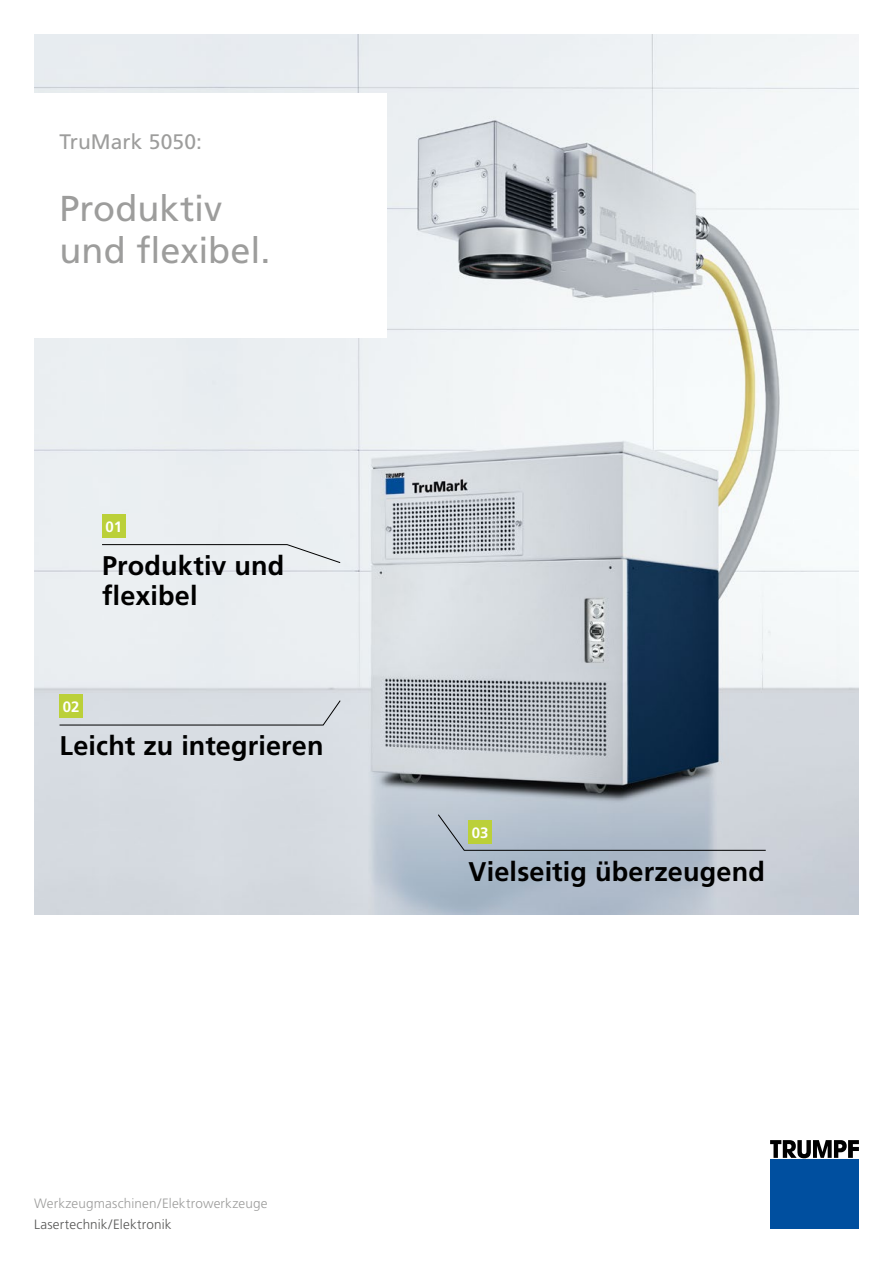
<style>
.page{position:relative;width:893px;height:1263px;background:#fff}
.page>*{position:absolute;margin:0;border:0;box-sizing:border-box;transform-origin:0 0}
.t1{font:36px/42px "Frutiger LT Pro";color:#9d9d9c}
.t2{font:700 27px/30px "Frutiger LT Pro";letter-spacing:.005em;color:#000}
.t3{font:21px "Frutiger LT Pro";letter-spacing:.005em;color:#9d9d9c}
.t4{font:700 15px "Frutiger LT Pro";color:#fff}
.t5{font:300 13.5px "Frutiger LT Pro";letter-spacing:.01em;color:#9d9d9c}
.t6{font:300 13.5px "Frutiger LT Pro";letter-spacing:.015em;color:#575756}
</style>
<div class="page">
<img style="left:34px;top:34px;width:825px;height:880px">
<div style="left:0;top:93px;width:387px;height:244px;background:#fff"></div>
<div style="left:770px;top:1160px;width:89px;height:69px;background:#004f9f"></div>
<svg style="left:770px;top:1140px;width:89px;height:18px"></svg>
<div style="left:102px;top:515px;width:23px;height:23px;background:#bbd039"></div>
<svg style="left:101px;top:544px;width:240px;height:20px;background:#dee2e5"></svg>
<svg style="left:437px;top:814px;width:329px;height:37px;background:#b0bbc7"></svg>
<div style="left:468px;top:821px;width:24px;height:23px;background:#bbd039"></div>
<div style="left:60px;top:695px;width:23px;height:23px;background:#bbd039"></div>
<svg style="left:59px;top:700px;width:282px;height:26px;background:#cdd3d0"></svg>
<p class="t3" style="left:60px;top:129px;width:144px">TruMark 5050:</p>
<h1 class="t1" style="left:60px;top:187px;width:212px">Produktiv und flexibel.</h1>
<p class="t4" style="left:105px;top:518px;width:18px">01</p>
<p class="t2" style="left:102px;top:550px;width:184px">Produktiv und flexibel</p>
<p class="t4" style="left:63px;top:698px;width:18px">02</p>
<p class="t2" style="left:60px;top:730px;width:266px">Leicht zu integrieren</p>
<p class="t5" style="left:34px;top:1195px;width:235px">Werkzeugmaschinen/Elektrowerkzeuge</p>
<p class="t6" style="left:34px;top:1216px;width:139px">Lasertechnik/Elektronik</p>
<p class="t4" style="left:472px;top:824px;width:18px">03</p>
<p class="t2" style="left:468px;top:856px;width:298px">Vielseitig überzeugend</p>
</div>
